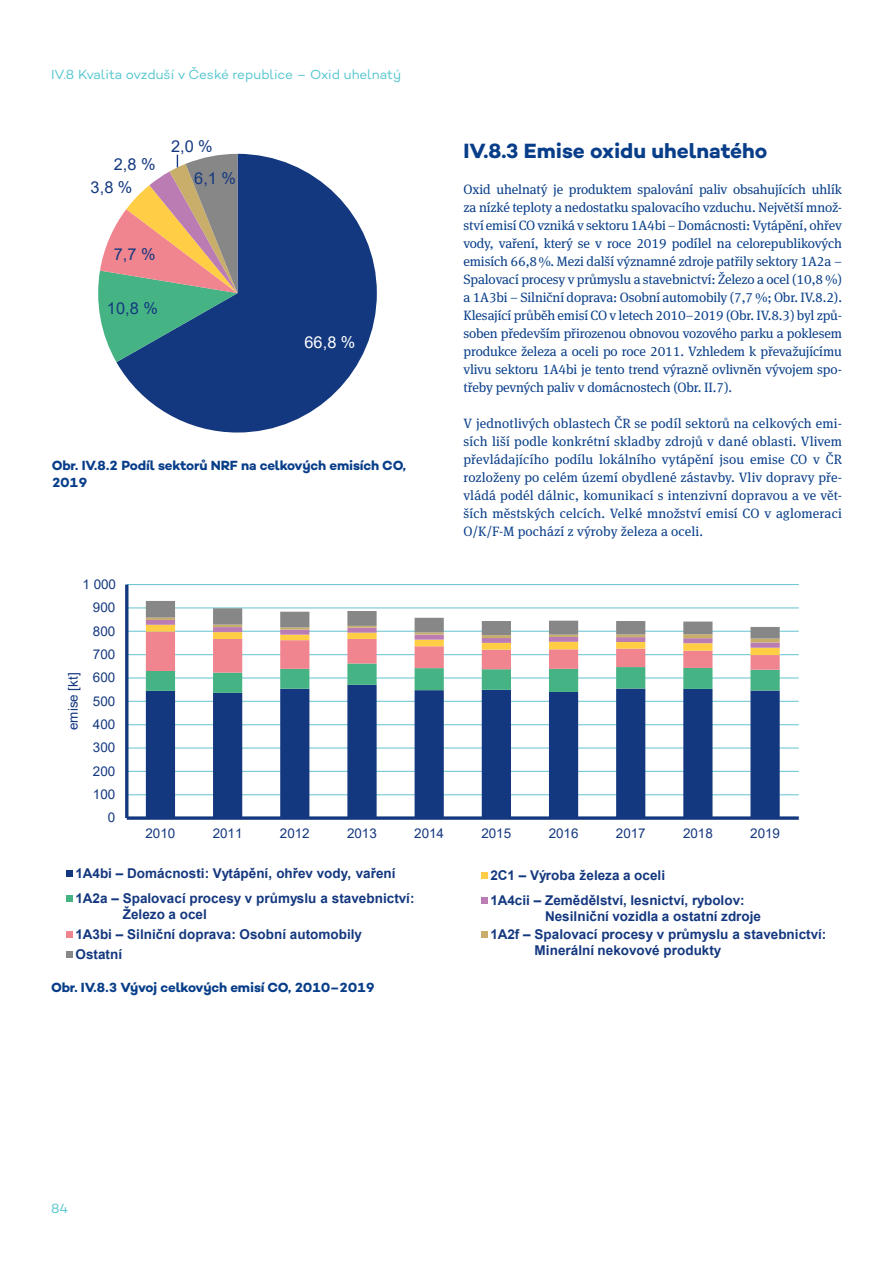
<style>
.page{position:relative;width:893px;height:1263px;background:#fff}
.page>*{position:absolute;margin:0;border:0;box-sizing:border-box;transform-origin:0 0}
._01_Nadpis_3{font:700 21px "Campton";letter-spacing:-.005em;color:#083e89}
.t1{font:16.35px/31.3px "Arial";color:#14387f}
.t2{font:16.35px "Arial";color:#fff}
._00_Text_1{font:13.5px/18px "Meta Serif Pro";letter-spacing:-.005em;color:#083e89;text-align:justify}
.t3{font:700 13.5px/25px "Arial";color:#14387f}
._04_Popisek{font:700 13.5px/16.5px "Campton";letter-spacing:-.01em;color:#083e89}
.t4{font:13.5px "Arial";letter-spacing:.005em;color:#14387f}
.t5{font:13.5px "Campton";letter-spacing:-.01em;color:#54c5cf}
</style>
<div class="page">
<hr style="left:127px;top:794px;width:672px;height:1px;background:#63c3d1">
<hr style="left:127px;top:771px;width:672px;height:1px;background:#63c3d1">
<hr style="left:127px;top:748px;width:672px;height:1px;background:#63c3d1">
<hr style="left:127px;top:724px;width:672px;height:1px;background:#63c3d1">
<hr style="left:127px;top:701px;width:672px;height:1px;background:#63c3d1">
<hr style="left:127px;top:678px;width:672px;height:1px;background:#63c3d1">
<hr style="left:127px;top:654px;width:672px;height:1px;background:#63c3d1">
<hr style="left:127px;top:631px;width:672px;height:1px;background:#63c3d1">
<hr style="left:127px;top:607px;width:672px;height:1px;background:#63c3d1">
<hr style="left:127px;top:584px;width:672px;height:1px;background:#63c3d1">
<svg style="left:146px;top:693px;width:634px;height:123px"></svg>
<svg style="left:146px;top:601px;width:634px;height:92px"></svg>
<hr style="left:125px;top:585px;width:3px;height:233px;background:#14387f">
<svg style="left:127px;top:816px;width:672px;height:4px;background:#2e4e8d"></svg>
<svg style="left:116px;top:154px;width:261px;height:278px;fill:#14387f"></svg>
<svg style="left:98px;top:154px;width:139px;height:208px"></svg>
<div style="left:66px;top:870px;width:7px;height:7px;background:#14387f"></div>
<div style="left:66px;top:895px;width:7px;height:7px;background:#45b384"></div>
<div style="left:66px;top:931px;width:7px;height:7px;background:#f08590"></div>
<svg style="left:481px;top:872px;width:6px;height:6px"></svg>
<div style="left:481px;top:897px;width:6px;height:7px;background:#bb7cb3"></div>
<div style="left:481px;top:931px;width:6px;height:7px;background:#c8ae6a"></div>
<div style="left:66px;top:951px;width:7px;height:7px;background:#878787"></div>
<p class="t5" style="left:51px;top:66px;width:351px">IV.8 Kvalita ovzduší v České republice – Oxid uhelnatý</p>
<p class="t1" style="left:114px;top:148px;width:43px">2,8 %</p>
<p class="t1" style="left:91px;top:172px;width:43px">3,8 %</p>
<p class="t1" style="left:194px;top:131px;width:43px;text-indent:-23px">2,0 %<br>6,1 %</p>
<p class="t1" style="left:114px;top:238px;width:43px">7,7 %</p>
<p class="t1" style="left:107px;top:293px;width:52px">10,8 %</p>
<p class="t2" style="left:304px;top:331px;width:52px">66,8 %</p>
<p class="_04_Popisek" style="left:52px;top:457px;width:356px">Obr. IV.8.2 Podíl sektorů NRF na celkových emisích CO,<br>2019</p>
<p class="t4" style="left:82px;top:575px;width:35px">1 000</p>
<p class="t4" style="left:93px;top:598px;width:24px">900</p>
<p class="t4" style="left:93px;top:621px;width:24px">800</p>
<p class="t4" style="left:64px;top:730px;width:59px;rotate:-90deg">emise [kt]</p>
<p class="t4" style="left:93px;top:645px;width:24px">700</p>
<p class="t4" style="left:93px;top:668px;width:24px">600</p>
<p class="t4" style="left:93px;top:691px;width:24px">500</p>
<p class="t4" style="left:93px;top:715px;width:24px">400</p>
<p class="t4" style="left:93px;top:738px;width:24px">300</p>
<p class="t4" style="left:93px;top:762px;width:24px">200</p>
<p class="t4" style="left:93px;top:785px;width:24px">100</p>
<p class="t4" style="left:108px;top:808px;width:9px">0</p>
<p class="_01_Nadpis_3" style="left:463px;top:137px;width:305px">IV.8.3 Emise oxidu uhelnatého</p>
<p class="_00_Text_1" style="left:463px;top:180px;width:380px">Oxid uhelnatý je produktem spalování paliv obsahujících uhlík za nízké teploty a nedostatku spalovacího vzduchu. Největší množ&shy;ství emisí CO vzniká v sektoru 1A4bi – Domácnosti: Vytápění, ohřev vody, vaření, který se v roce 2019 podílel na celorepublikových emisích 66,8%. Mezi další významné zdroje patřily sektory 1A2a – Spalovací procesy v průmyslu a stavebnictví: Železo a ocel (10,8 %) a 1A3bi – Silniční doprava: Osobní automobily (7,7 %; Obr. IV.8.2).<br>Klesající průběh emisí CO v letech 2010–2019 (Obr. IV.8.3) byl způ&shy;soben především přirozenou obnovou vozového parku a poklesem produkce železa a oceli po roce 2011. Vzhledem k převažujícímu vlivu sektoru 1A4bi je tento trend výrazně ovlivněn vývojem spo&shy;třeby pevných paliv v domácnostech (Obr. II.7).</p>
<p class="_00_Text_1" style="left:463px;top:414px;width:380px">V jednotlivých oblastech ČR se podíl sektorů na celkových emi&shy;sích liší podle konkrétní skladby zdrojů v dané oblasti. Vlivem převládajícího podílu lokálního vytápění jsou emise CO v ČR rozloženy po celém území obydlené zástavby. Vliv dopravy pře&shy;vládá podél dálnic, komunikací s intenzivní dopravou a ve vět&shy;ších městských celcích. Velké množství emisí CO v aglomeraci O/K/F-M pochází z výroby železa a oceli.</p>
<p class="t4" style="left:145px;top:824px;width:31px">2010</p>
<p class="t4" style="left:213px;top:824px;width:31px">2011</p>
<p class="t4" style="left:280px;top:824px;width:31px">2012</p>
<p class="t4" style="left:347px;top:824px;width:31px">2013</p>
<p class="t4" style="left:414px;top:824px;width:31px">2014</p>
<p class="t4" style="left:481px;top:824px;width:31px">2015</p>
<p class="t4" style="left:549px;top:824px;width:31px">2016</p>
<p class="t4" style="left:616px;top:824px;width:31px">2017</p>
<p class="t4" style="left:683px;top:824px;width:31px">2018</p>
<p class="t4" style="left:750px;top:824px;width:31px">2019</p>
<p class="t3" style="left:75px;top:861px;width:341px">1A4bi – Domácnosti: Vytápění, ohřev vody, vaření<br>1A2a – Spalovací procesy v průmyslu a stavebnictví:</p>
<p class="t3" style="left:75px;top:905px;width:288px;line-height:19.4px;text-indent:47px">Železo a ocel<br>1A3bi – Silniční doprava: Osobní automobily</p>
<p class="t3" style="left:490px;top:863px;width:256px">2C1 – Výroba železa a oceli<br>1A4cii – Zemědělství, lesnictví, rybolov:</p>
<p class="t3" style="left:490px;top:908px;width:338px;line-height:17.9px;text-indent:55px">Nesilniční vozidla a ostatní zdroje<br>1A2f – Spalovací procesy v průmyslu a stavebnictví:</p>
<p class="t3" style="left:76px;top:942px;width:48px">Ostatní</p>
<p class="t3" style="left:535px;top:938px;width:188px">Minerální nekovové produkty</p>
<p class="_04_Popisek" style="left:51px;top:979px;width:325px">Obr. IV.8.3 Vývoj celkových emisí CO, 2010–2019</p>
<p class="t5" style="left:51px;top:1200px;width:19px">84</p>
</div>
